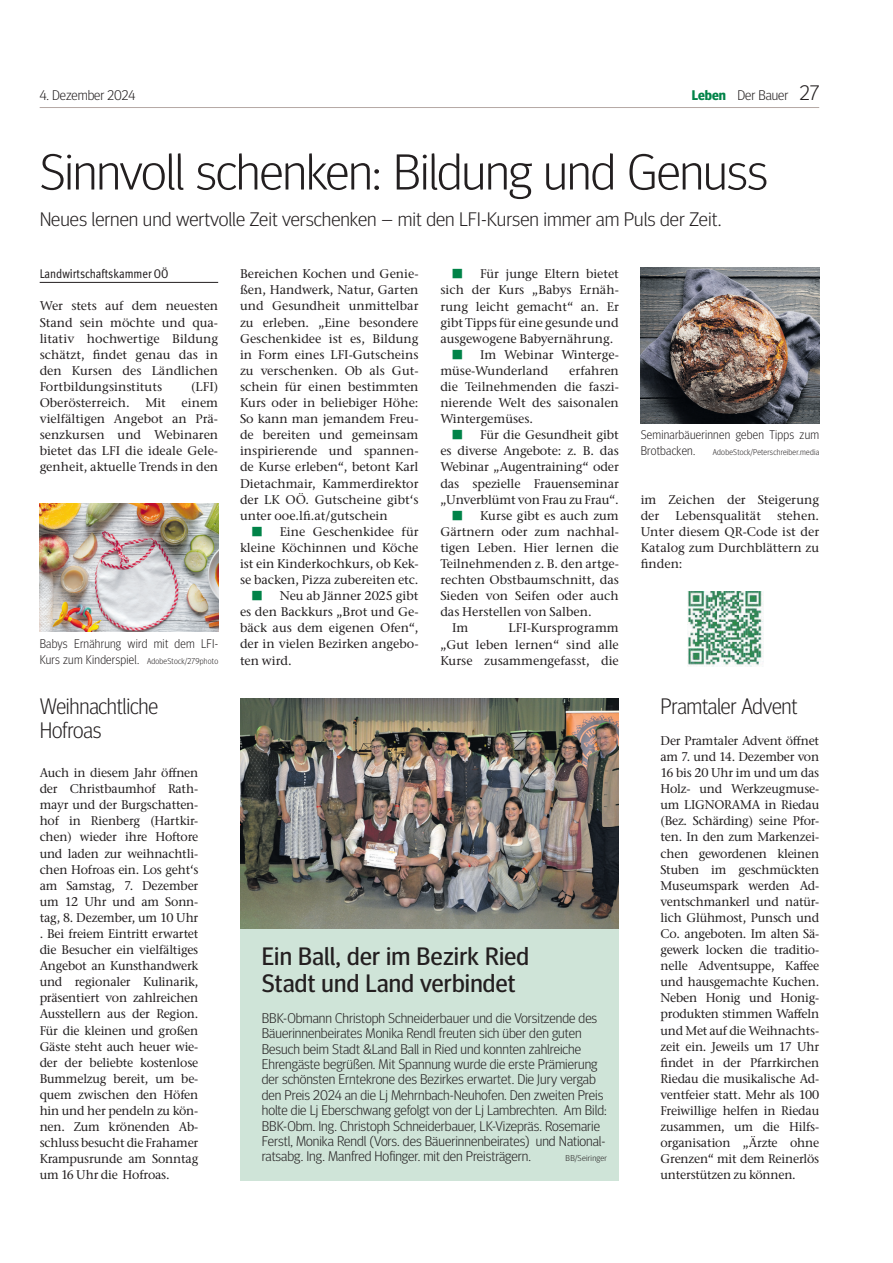
<style>
.page{position:relative;width:893px;height:1263px;background:#fff}
.page>*{position:absolute;margin:0;border:0;box-sizing:border-box;transform-origin:0 0}
.t1{font:300 50.4px "Meta Head OT";letter-spacing:-.015em;color:#231f20;scale:1.05 1}
.t2{font:25.2px/26.5px "Meta Head OT";letter-spacing:.01em;color:#231f20}
.t3{font:300 22.35px/23.9px "Meta Head OT";letter-spacing:-.01em;color:#231f20}
.t4{font:300 19.65px "Meta Head OT";color:#231f20;scale:1.05 1}
.t5{font:300 13.95px/15.5px "Meta Head OT";color:#231f20}
.t6{font:500 12.6px/16px "Stone Serif ITC Pro";color:#231f20;text-align:justify}
.t7{font:300 12.6px/16px "Meta Head OT";letter-spacing:.02em;color:#231f20;scale:.96 1}
.t8{font:condensed 12.6px "Meta OT";color:#231f20}
.t9{font:300 8.4px "Meta Head OT";letter-spacing:.03em;color:#231f20;scale:.96 1}
.t10{font:300 8.4px "Meta Head OT";letter-spacing:.03em;color:#231f20}
.s1{font-weight:700;color:#008348}
.s2{font-size:21px}
.s3{font-size:8.4px}
.s4{font-family:"Meta OT";font-weight:400;font-stretch:condensed;color:#008348}
</style>
<div class="page">
<hr style="left:40px;top:107px;width:779px;height:1px;background:#b5a9a5">
<hr style="left:40px;top:282px;width:178px;height:1px;background:#231f20">
<img style="left:641px;top:268px;width:178px;height:155px">
<img style="left:40px;top:504px;width:178px;height:127px">
<img style="left:687px;top:591px;width:76px;height:76px">
<img style="left:240px;top:698px;width:379px;height:232px">
<div style="left:240px;top:930px;width:379px;height:251px;background:#cfe4d8"></div>
<p class="t5" style="left:40px;top:89px;width:97px">4. Dezember 2024</p>
<p class="t5" style="left:692px;top:89px;width:129px"><span class="s1">Leben</span> Der Bauer <span class="s2">27</span></p>
<h1 class="t1" style="left:40px;top:152px;width:695px">Sinnvoll schenken: Bildung und Genuss</h1>
<h3 class="t4" style="left:40px;top:212px;width:651px">Neues lernen und wertvolle Zeit verschenken – mit den LFI-Kursen immer am Puls der Zeit.</h3>
<p class="t8" style="left:40px;top:269px;width:130px">Landwirtschaftskammer OÖ</p>
<p class="t6" style="left:40px;top:299px;width:180px">Wer stets auf dem neuesten Stand sein möchte und qua&shy;litativ hochwertige Bildung schätzt, findet genau das in den Kursen des Ländlichen Fortbildungsinstituts</p>
<p class="t6" style="left:40px;top:380px;width:180px;text-indent:151px">(LFI)<br>Oberösterreich. Mit einem vielfältigen Angebot an Prä&shy;senzkursen und Webinaren bietet das LFI die ideale Gele&shy;genheit, aktuelle Trends in den</p>
<p class="t7" style="left:40px;top:637px;width:187px">Babys Ernährung wird mit dem LFI-<br>Kurs zum Kinderspiel. <span class="s3">AdobeStock/279photo</span></p>
<h3 class="t3" style="left:40px;top:697px;width:120px">Weihnachtliche<br>Hofroas</h3>
<p class="t6" style="left:40px;top:766px;width:160px">Auch in diesem Jahr öffnen der Christbaumhof Rath&shy;mayr und der Burgschatten&shy;hof in Rienberg (Hartkir&shy;chen) wieder ihre Hoftore und laden zur weihnachtli&shy;chen Hofroas ein. Los geht‘s am Samstag, 7. Dezember um 12 Uhr und am Sonn&shy;tag, 8. Dezember, um 10 Uhr . Bei freiem Eintritt erwartet die Besucher ein vielfältiges Angebot an Kunsthandwerk und regionaler Kulinarik, präsentiert von zahlreichen Ausstellern aus der Region.<br>Für die kleinen und großen Gäste steht auch heuer wie&shy;der der beliebte kostenlose Bummelzug bereit, um be&shy;quem zwischen den Höfen hin und her pendeln zu kön&shy;nen. Zum krönenden Ab&shy;schluss besucht die Frahamer Krampusrunde am Sonntag um 16 Uhr die Hofroas.</p>
<p class="t6" style="left:240px;top:267px;width:180px">Bereichen Kochen und Genie&shy;ßen, Handwerk, Natur, Garten und Gesundheit unmittelbar zu erleben. „Eine besondere Geschenkidee ist es, Bildung in Form eines LFI-Gutscheins zu verschenken. Ob als Gut&shy;schein für einen bestimmten Kurs oder in beliebiger Höhe:<br>So kann man jemandem Freu&shy;de bereiten und gemeinsam inspirierende und spannen&shy;de Kurse erleben“, betont Karl Dietachmair, Kammerdirektor der LK OÖ. Gutscheine gibt‘s unter ooe.lfi.at/gutschein</p>
<p class="t6" style="left:240px;top:525px;width:180px;text-indent:12px"><span class="s4">■</span> Eine Geschenkidee für kleine Köchinnen und Köche ist ein Kinderkochkurs, ob Kek&shy;se backen, Pizza zubereiten etc.</p>
<p class="t6" style="left:240px;top:589px;width:180px;text-indent:12px"><span class="s4">■</span> Neu ab Jänner 2025 gibt es den Backkurs „Brot und Ge&shy;bäck aus dem eigenen Ofen“, der in vielen Bezirken angebo&shy;ten wird.</p>
<p class="t6" style="left:440px;top:267px;width:180px;text-indent:12px"><span class="s4">■</span> Für junge Eltern bietet sich der Kurs „Babys Ernäh&shy;rung leicht gemacht“ an. Er gibt Tipps für eine gesunde und ausgewogene Babyernährung.</p>
<p class="t6" style="left:440px;top:348px;width:180px;text-indent:12px"><span class="s4">■</span> Im Webinar Winterge&shy;müse-Wunderland</p>
<p class="t6" style="left:440px;top:364px;width:180px;text-indent:129px">erfahren die Teilnehmenden die faszi&shy;nierende Welt des saisonalen Wintergemüses.</p>
<p class="t6" style="left:440px;top:428px;width:180px;text-indent:12px"><span class="s4">■</span> Für die Gesundheit gibt es diverse Angebote: z. B. das Webinar „Augentraining“ oder das spezielle Frauenseminar „Unverblümt von Frau zu Frau“.</p>
<p class="t6" style="left:452px;top:509px;width:168px"><span class="s4">■</span> Kurse gibt es auch zum</p>
<p class="t6" style="left:440px;top:525px;width:180px">Gärtnern oder zum nachhal-</p>
<p class="t6" style="left:440px;top:541px;width:180px">tigen Leben. Hier lernen die</p>
<p class="t6" style="left:440px;top:557px;width:180px">Teilnehmenden z. B. den artge-</p>
<p class="t6" style="left:440px;top:573px;width:180px">rechten Obstbaumschnitt, das</p>
<p class="t6" style="left:440px;top:589px;width:180px">Sieden von Seifen oder auch</p>
<p class="t6" style="left:440px;top:605px;width:153px">das Herstellen von Salben.</p>
<p class="t6" style="left:452px;top:621px;width:18px">Im</p>
<p class="t6" style="left:440px;top:621px;width:180px;text-indent:68px">LFI-Kursprogramm „Gut leben lernen“ sind alle Kurse zusammengefasst, die</p>
<h2 class="t2" style="left:262px;top:946px;width:269px">Ein Ball, der im Bezirk Ried<br>Stadt und Land verbindet</h2>
<p class="t5" style="left:262px;top:1012px;width:346px">BBK-Obmann Christoph Schneiderbauer und die Vorsitzende des Bäuerinnenbeirates Monika Rendl freuten sich über den guten Besuch beim Stadt &amp;Land Ball in Ried und konnten zahlreiche Ehrengäste begrüßen. Mit Spannung wurde die erste Prämierung der schönsten Erntekrone des Bezirkes erwartet. Die Jury vergab den Preis 2024 an die Lj Mehrnbach-Neuhofen. Den zweiten Preis holte die Lj Eberschwang gefolgt von der Lj Lambrechten. Am Bild:<br>BBK-Obm. Ing. Christoph Schneiderbauer, LK-Vizepräs. Rosemarie Ferstl, Monika Rendl (Vors. des Bäuerinnenbeirates) und National&shy;ratsabg. Ing. Manfred Hofinger. mit den Preisträgern.</p>
<p class="t10" style="left:566px;top:1155px;width:43px">BB/Seiringer</p>
<p class="t7" style="left:641px;top:428px;width:187px">Seminarbäuerinnen geben Tipps zum<br>Brotbacken.</p>
<p class="t9" style="left:713px;top:449px;width:112px">AdobeStock/Peterschreiber.media</p>
<p class="t6" style="left:641px;top:493px;width:180px">im Zeichen der Steigerung der</p>
<p class="t6" style="left:641px;top:509px;width:180px;text-indent:136px">stehen.<br>Unter diesem QR-Code ist der Katalog zum Durchblättern zu finden:</p>
<p class="t6" style="left:675px;top:509px;width:87px">Lebensqualität</p>
<h3 class="t3" style="left:660px;top:697px;width:138px">Pramtaler Advent</h3>
<p class="t6" style="left:660px;top:734px;width:160px">Der Pramtaler Advent öffnet am 7. und 14. Dezember von 16 bis 20 Uhr im und um das Holz- und Werkzeugmuse&shy;um LIGNORAMA in Riedau (Bez. Schärding) seine Pfor&shy;ten. In den zum Markenzei&shy;chen gewordenen kleinen Stuben im geschmückten Museumspark werden Ad&shy;ventschmankerl und natür&shy;lich Glühmost, Punsch und Co. angeboten. Im alten Sä&shy;gewerk locken die traditio&shy;nelle Adventsuppe, Kaffee und hausgemachte Kuchen.<br>Neben Honig und Honig&shy;produkten stimmen Waffeln und Met auf die Weihnachts&shy;zeit ein. Jeweils um 17 Uhr findet in der Pfarrkirchen Riedau die musikalische Ad&shy;ventfeier statt. Mehr als 100<br>Freiwillige helfen in Riedau zusammen, um die Hilfs&shy;organisation „Ärzte ohne Grenzen“ mit dem Reinerlös unterstützen zu können.</p>
</div>
